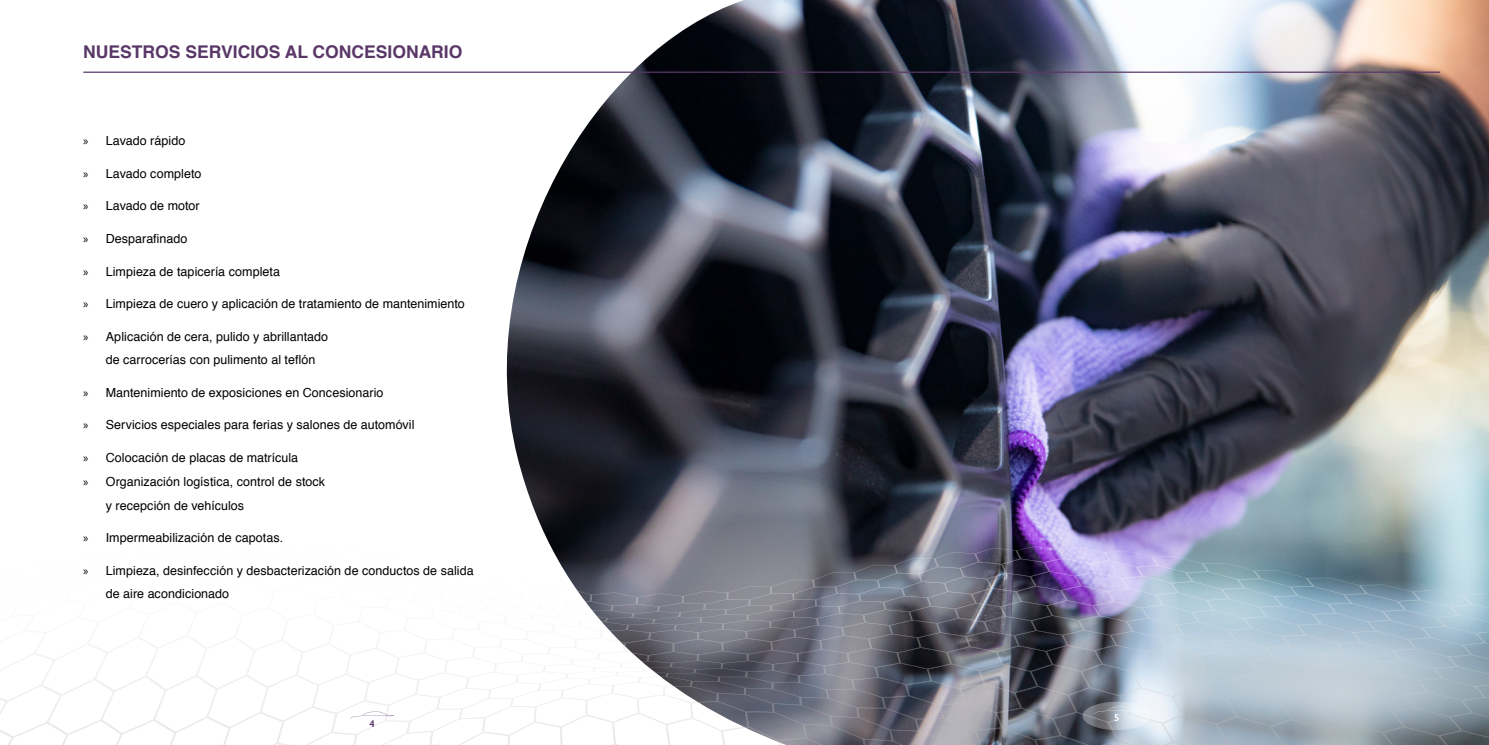
<style>
.page{position:relative;width:1489px;height:745px;background:#fff}
.page>*{position:absolute;margin:0;border:0;box-sizing:border-box;transform-origin:0 0}
.t1{font:700 17.5px "Helvetica";color:#593868}
.t2{font:12.5px/23.8px "Helvetica";letter-spacing:.005em;color:#000}
.t3{font:600 10px "Gill Sans";color:#fff}
.t4{font:600 10px "Gill Sans";color:#593868}
.s1{font-family:"Myriad Pro"}
</style>
<div class="page">
<img style="left:506px;top:0;width:982px;height:541px">
<hr style="left:83px;top:71px;width:1356px;height:2px;background:#593868">
<svg style="left:0;top:541px;width:1489px;height:204px"></svg>
<h1 class="t1" style="left:83px;top:38px;width:380px">NUESTROS SERVICIOS AL CONCESIONARIO</h1>
<p class="t2" style="left:83px;top:129px;width:104px"><span class="s1">»</span> Lavado rápido</p>
<p class="t2" style="left:83px;top:162px;width:120px"><span class="s1">»</span> Lavado completo</p>
<p class="t2" style="left:83px;top:194px;width:118px"><span class="s1">»</span> Lavado de motor</p>
<p class="t2" style="left:83px;top:227px;width:106px"><span class="s1">»</span> Desparafinado</p>
<p class="t2" style="left:83px;top:259px;width:198px"><span class="s1">»</span> Limpieza de tapicería completa</p>
<p class="t2" style="left:83px;top:292px;width:383px"><span class="s1">»</span> Limpieza de cuero y aplicación de tratamiento de mantenimiento</p>
<p class="t2" style="left:106px;top:324px;width:224px;text-indent:-22px"><span class="s1">»</span> Aplicación de cera, pulido y abrillantado de carrocerías con pulimento al teflón</p>
<p class="t2" style="left:83px;top:381px;width:302px"><span class="s1">»</span> Mantenimiento de exposiciones en Concesionario</p>
<p class="t2" style="left:83px;top:413px;width:333px"><span class="s1">»</span> Servicios especiales para ferias y salones de automóvil</p>
<p class="t2" style="left:83px;top:446px;width:216px"><span class="s1">»</span> Colocación de placas de matrícula</p>
<p class="t2" style="left:83px;top:469px;width:243px"><span class="s1">»</span> Organización logística, control de stock</p>
<p class="t2" style="left:106px;top:493px;width:140px">y recepción de vehículos</p>
<p class="t2" style="left:83px;top:526px;width:201px"><span class="s1">»</span> Impermeabilización de capotas.</p>
<p class="t2" style="left:106px;top:558px;width:369px;text-indent:-22px"><span class="s1">»</span> Limpieza, desinfección y desbacterización de conductos de salida de aire acondicionado</p>
<p class="t4" style="left:369px;top:717px;width:7px">4</p>
<p class="t3" style="left:1114px;top:711px;width:7px">5</p>
</div>
